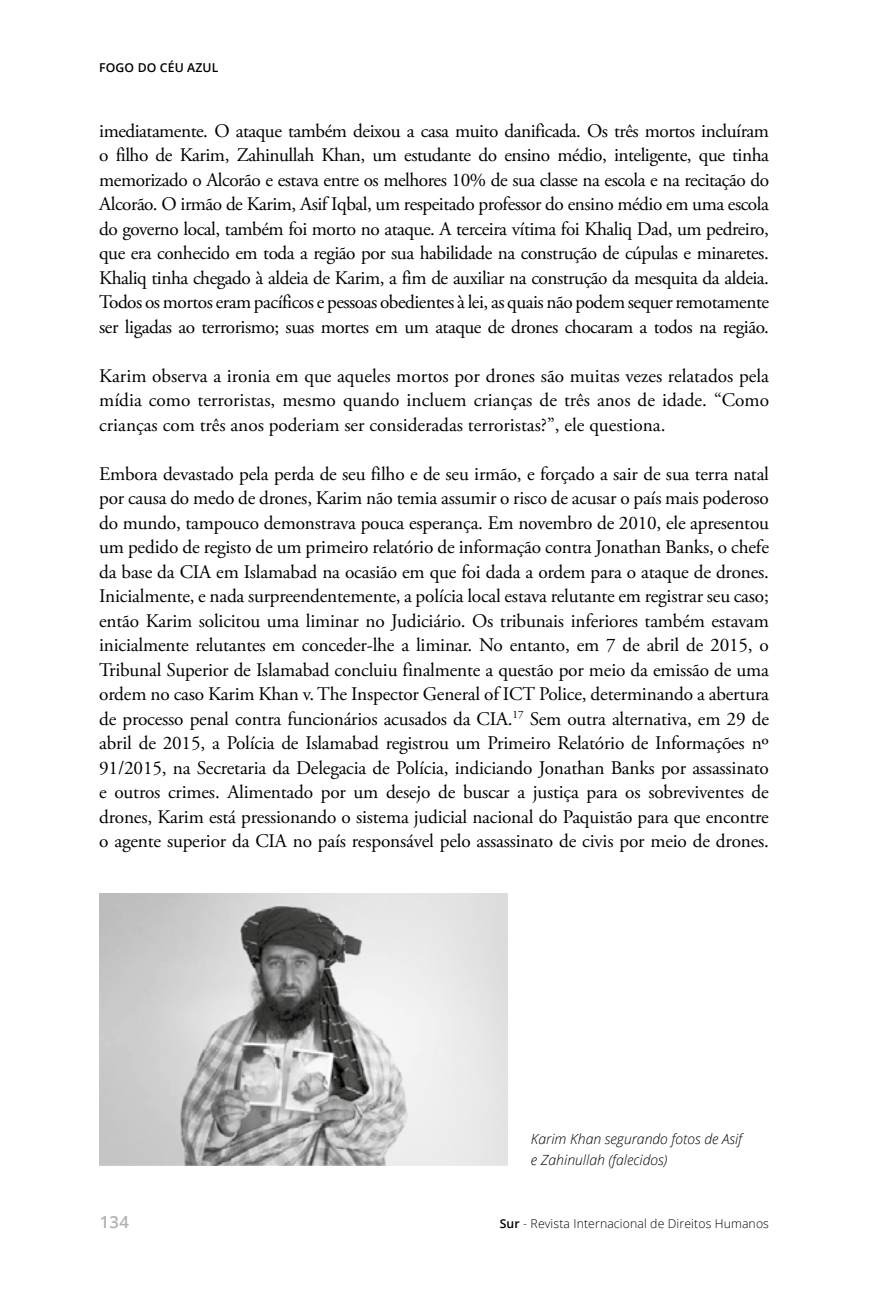
<style>
.page{position:relative;width:893px;height:1290px;background:#fff}
.page>*{position:absolute;margin:0;border:0;box-sizing:border-box;transform-origin:0 0}
.txt_corrido{font:19.25px/24.5px "Adobe Garamond Pro";letter-spacing:-.01em;color:#000;text-align:justify}
.t1{font:600 16.62px "Open Sans";color:#b3b2b2}
.txt_corrido-2{font:italic 300 14px "Open Sans";color:#000}
.t2{font:300 12.25px "Open Sans";letter-spacing:.01em;color:#000}
.t3{font:600 12.25px "Open Sans";letter-spacing:.01em;color:#000}
.s1{font-weight:600}
</style>
<div class="page">
<img style="left:100px;top:893px;width:407px;height:272px">
<p class="t3" style="left:99px;top:59px;width:121px">FOGO DO CÉU AZUL</p>
<p class="txt_corrido" style="left:99px;top:119px;width:671px">imediatamente. O ataque também deixou a casa muito danificada. Os três mortos incluíram o filho de Karim, Zahinullah Khan, um estudante do ensino médio, inteligente, que tinha memorizado o Alcorão e estava entre os melhores 10% de sua classe na escola e na recitação do Alcorão. O irmão de Karim, Asif Iqbal, um respeitado professor do ensino médio em uma escola do governo local, também foi morto no ataque. A terceira vítima foi Khaliq Dad, um pedreiro, que era conhecido em toda a região por sua habilidade na construção de cúpulas e minaretes.<br>Khaliq tinha chegado à aldeia de Karim, a fim de auxiliar na construção da mesquita da aldeia.<br>Todos os mortos eram pacíficos e pessoas obedientes à lei, as quais não podem sequer remotamente ser ligadas ao terrorismo; suas mortes em um ataque de drones chocaram a todos na região.</p>
<p class="txt_corrido" style="left:99px;top:364px;width:671px">Karim observa a ironia em que aqueles mortos por drones são muitas vezes relatados pela mídia como terroristas, mesmo quando incluem crianças de três anos de idade. “Como crianças com três anos poderiam ser consideradas terroristas?”, ele questiona.</p>
<p class="txt_corrido" style="left:99px;top:462px;width:671px">Embora devastado pela perda de seu filho e de seu irmão, e forçado a sair de sua terra natal por causa do medo de drones, Karim não temia assumir o risco de acusar o país mais poderoso do mundo, tampouco demonstrava pouca esperança. Em novembro de 2010, ele apresentou um pedido de registo de um primeiro relatório de informação contra Jonathan Banks, o chefe da base da CIA em Islamabad na ocasião em que foi dada a ordem para o ataque de drones.<br>Inicialmente, e nada surpreendentemente, a polícia local estava relutante em registrar seu caso; então Karim solicitou uma liminar no Judiciário. Os tribunais inferiores também estavam inicialmente relutantes em conceder-lhe a liminar. No entanto, em 7 de abril de 2015, o Tribunal Superior de Islamabad concluiu finalmente a questão por meio da emissão de uma ordem no caso Karim Khan v. The Inspector General of ICT Police, determinando a abertura de processo penal contra funcionários acusados da CIA.<sup>17</sup> Sem outra alternativa, em 29 de abril de 2015, a Polícia de Islamabad registrou um Primeiro Relatório de Informações nº 91/2015, na Secretaria da Delegacia de Polícia, indiciando Jonathan Banks por assassinato e outros crimes. Alimentado por um desejo de buscar a justiça para os sobreviventes de drones, Karim está pressionando o sistema judicial nacional do Paquistão para que encontre o agente superior da CIA no país responsável pelo assassinato de civis por meio de drones.</p>
<p class="txt_corrido-2" style="left:531px;top:1129px;width:213px">Karim Khan segurando fotos de Asif</p>
<p class="txt_corrido-2" style="left:531px;top:1150px;width:138px">e Zahinullah (falecidos)</p>
<p class="t1" style="left:100px;top:1210px;width:31px">134</p>
<p class="t2" style="left:500px;top:1215px;width:271px"><span class="s1">Sur</span> - Revista Internacional de Direitos Humanos</p>
</div>
